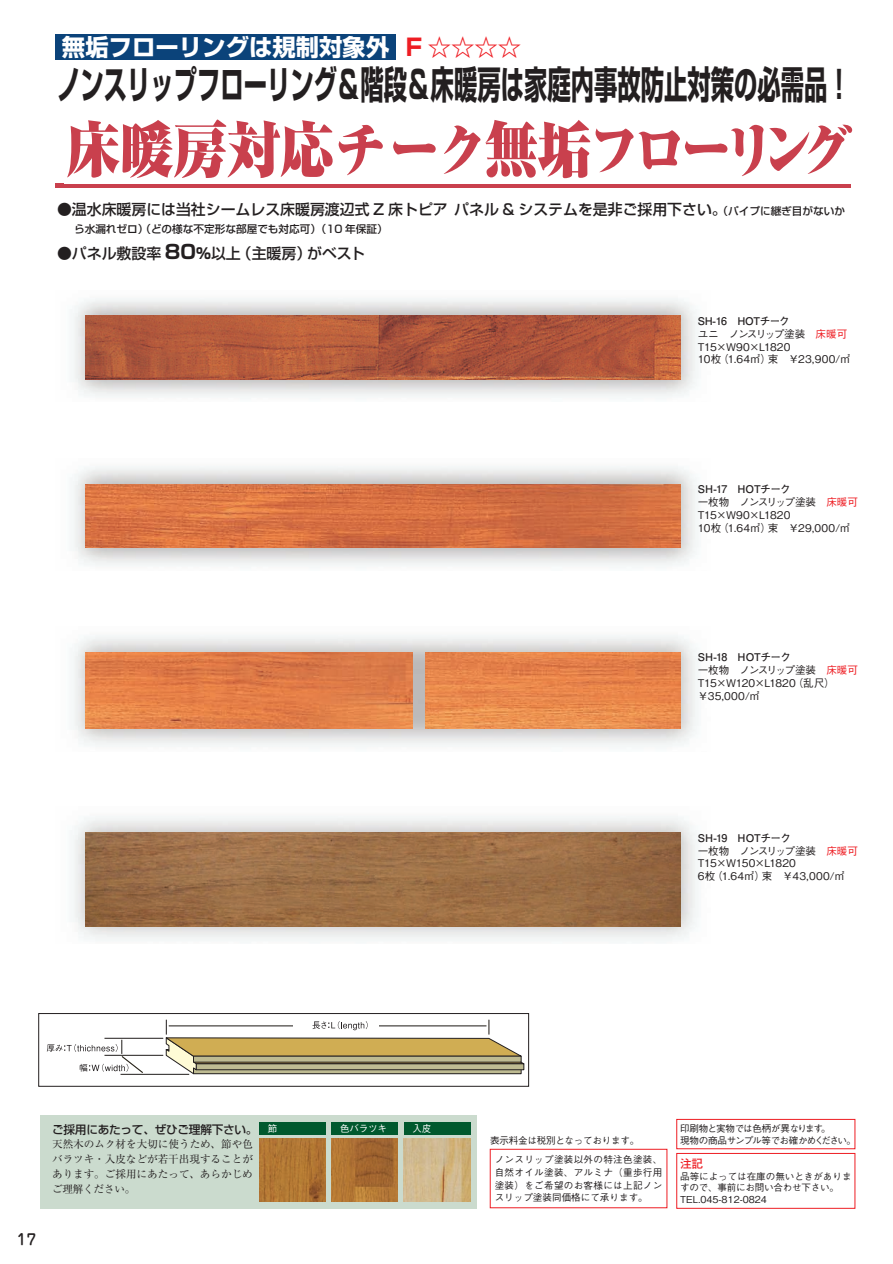
<style>
.page{position:relative;width:893px;height:1264px;background:#fff}
.page>*{position:absolute;margin:0;border:0;box-sizing:border-box;transform-origin:0 0}
.t1{font:900 59.55px "Ryumin Pro";letter-spacing:-.06em;color:#c9404d;scale:.9 1}
.t2{font:700 38.25px "Shin Go Pro";color:#231f20;scale:.61 1}
.t3{font:700 23.4px "Shin Go Pro";color:#fff}
.t4{font:500 14.85px "Shin Go Pro";color:#231f20}
.t5{font:500 14.85px "Jun 34 Pro";color:#231f20}
.t6{font:500 11.7px "Shin Go Pro";letter-spacing:-.025em;color:#231f20}
.t7{font:700 11.7px "Futo Go B101 Pro";color:#ee1d23}
.t8{font:500 10.65px/12.8px "Gothic BBB Pro";letter-spacing:-.015em;color:#231f20}
.t9{font:10.65px/14.9px "Ryumin Pro";letter-spacing:-.005em;color:#231f20;text-align:justify}
.t10{font:700 10.65px "Futo Go B101 Pro";letter-spacing:-.03em;color:#231f20}
.t11{font:500 10.65px "Shin Go Pro";color:#231f20}
.t12{font:500 9.6px/12.8px "Gothic BBB Pro";letter-spacing:-.005em;color:#231f20}
.t13{font:500 9.6px/11.7px "Gothic BBB Pro";letter-spacing:-.04em;color:#231f20}
.t14{font:500 9.6px "Gothic BBB Pro";letter-spacing:-.025em;color:#231f20}
.t15{font:500 9.6px "Gothic BBB Pro";letter-spacing:-.025em;color:#fff}
.s1{color:#ee1d23}
.s2{font-size:10.65px}
.s3{font-weight:700;font-size:19.2px}
.s4{font-weight:700}
</style>
<div class="page">
<svg style="left:56px;top:183px;width:795px;height:4px;fill:#c9404d"></svg>
<div style="left:38px;top:1013px;width:491px;height:73px;border:1px solid #231f20"></div>
<hr style="left:121px;top:1073px;width:68px;height:1px;background:#231f20">
<hr style="left:104px;top:1054px;width:59px;height:1px;background:#231f20">
<hr style="left:104px;top:1037px;width:59px;height:1px;background:#231f20">
<svg style="left:47px;top:1039px;width:96px;height:34px"></svg>
<svg style="left:165px;top:1019px;width:360px;height:55px"></svg>
<img style="left:73px;top:298px;width:625px;height:99px">
<img style="left:85px;top:316px;width:596px;height:63px">
<img style="left:85px;top:484px;width:596px;height:64px">
<img style="left:73px;top:816px;width:625px;height:125px">
<img style="left:85px;top:832px;width:596px;height:94px">
<img style="left:73px;top:635px;width:625px;height:112px">
<img style="left:425px;top:652px;width:256px;height:76px">
<img style="left:85px;top:652px;width:328px;height:76px">
<div style="left:676px;top:1119px;width:179px;height:29px;border:1px solid #ee1d23"></div>
<div style="left:676px;top:1153px;width:179px;height:55px;border:1px solid #ee1d23"></div>
<div style="left:56px;top:34px;width:340px;height:26px;background:#0b437a"></div>
<div style="left:40px;top:1114px;width:437px;height:94px;background:#cbdbce"></div>
<img style="left:259px;top:1138px;width:67px;height:63px">
<div style="left:259px;top:1122px;width:67px;height:12px;background:#00592e"></div>
<img style="left:331px;top:1138px;width:67px;height:63px">
<div style="left:331px;top:1122px;width:67px;height:12px;background:#00592e"></div>
<img style="left:404px;top:1138px;width:66px;height:63px">
<div style="left:404px;top:1122px;width:66px;height:12px;background:#00592e"></div>
<div style="left:490px;top:1148px;width:177px;height:59px;border:1px solid #ee1d23"></div>
<h3 class="t3" style="left:62px;top:29px;width:461px">無垢フローリングは規制対象外 <span class="s1">F ☆☆☆☆</span></h3>
<h2 class="t2" style="left:57px;top:54px;width:1303px">ノンスリップフローリング＆階段＆床暖房は家庭内事故防止対策の必需品！</h2>
<h1 class="t1" style="left:66px;top:102px;width:877px">床暖房対応チーク無垢フローリング</h1>
<h3 class="t4" style="left:57px;top:197px;width:789px">●温水床暖房には当社シームレス床暖房渡辺式 Z 床トピア パネル &amp; システムを是非ご採用下さい。<span class="s2">（パイプに継ぎ目がないか</span></h3>
<p class="t11" style="left:74px;top:220px;width:315px">ら水漏れゼロ）（どの様な不定形な部屋でも対応可）（10 年保証）</p>
<h3 class="t4" style="left:57px;top:241px;width:310px">●パネル敷設率 <span class="s3">80</span><span class="s4">％</span>以上（主暖房）がベスト</h3>
<p class="t10" style="left:698px;top:312px;width:93px">SH-16　HOTチーク</p>
<p class="t8" style="left:698px;top:326px;width:154px">ユニ　ノンスリップ塗装　<span class="s1">床暖可<br></span>T15×W90×L1820<br>10枚（1.64㎡）束　￥23,900/㎡</p>
<p class="t10" style="left:698px;top:481px;width:95px">SH-17　HOTチーク</p>
<p class="t8" style="left:698px;top:494px;width:162px">一枚物　ノンスリップ塗装　<span class="s1">床暖可<br></span>T15×W90×L1820<br>10枚（1.64㎡）束　￥29,000/㎡</p>
<p class="t10" style="left:698px;top:648px;width:95px">SH-18　HOTチーク</p>
<p class="t8" style="left:698px;top:662px;width:162px">一枚物　ノンスリップ塗装　<span class="s1">床暖可<br></span>T15×W120×L1820（乱尺）￥35,000/㎡</p>
<p class="t10" style="left:698px;top:829px;width:95px">SH-19　HOTチーク</p>
<p class="t8" style="left:698px;top:842px;width:162px">一枚物　ノンスリップ塗装　<span class="s1">床暖可<br></span>T15×W150×L1820<br>6枚（1.64㎡）束　￥43,000/㎡</p>
<h3 class="t5" style="left:17px;top:1227px;width:20px">17</h3>
<p class="t6" style="left:52px;top:1120px;width:207px">ご採用にあたって、ぜひご理解下さい。</p>
<p class="t9" style="left:52px;top:1135px;width:202px">天然木のムク材を大切に使うため、節や色バラツキ・入皮などが若干出現することがあります。ご採用にあたって、あらかじめご理解ください。</p>
<p class="t15" style="left:268px;top:1120px;width:11px">節</p>
<p class="t15" style="left:340px;top:1120px;width:48px">色バラツキ</p>
<p class="t15" style="left:412px;top:1120px;width:20px">入皮</p>
<p class="t14" style="left:490px;top:1132px;width:151px">表示料金は税別となっております。</p>
<p class="t12" style="left:495px;top:1151px;width:169px;text-align:justify">ノンスリップ塗装以外の特注色塗装、自然オイル塗装、アルミナ（重歩行用塗装）をご希望のお客様には上記ノンスリップ塗装同価格にて承ります。</p>
<p class="t13" style="left:680px;top:1121px;width:177px">印刷物と実物では色柄が異なります。<br>現物の商品サンプル等でお確かめください。</p>
<p class="t7" style="left:680px;top:1153px;width:25px">注記</p>
<p class="t12" style="left:680px;top:1168px;width:173px;line-height:11.7px">品等によっては在庫の無いときがありますので、事前にお問い合わせ下さい。<br>TEL.045-812-0824</p>
</div>
